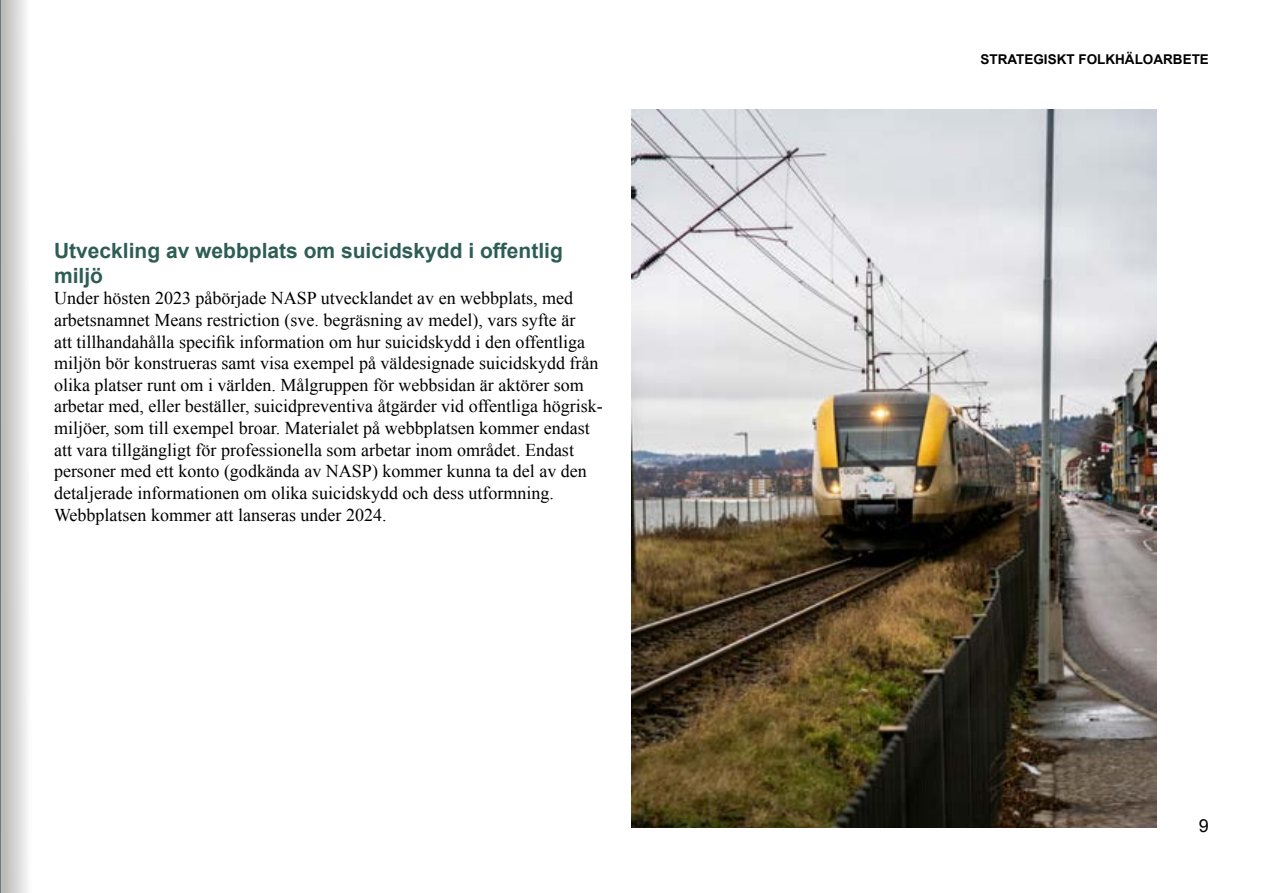
<style>
.page{position:relative;width:1263px;height:893px;background:#fff}
.page>*{position:absolute;margin:0;border:0;box-sizing:border-box;transform-origin:0 0}
.t1{font:700 21px/25.2px "Arial";color:#2d5d55}
.t2{font:18px/21.6px "Times New Roman";color:#000}
.t3{font:18px "Arial";color:#000}
.t4{font:700 13.5px "Arial";color:#000}
</style>
<div class="page">
<svg style="left:1px;top:0;width:26px;height:893px;background:#d4d4d4"></svg>
<svg style="left:0;top:0;width:1px;height:893px"></svg>
<img style="left:631px;top:109px;width:526px;height:719px">
<p class="t1" style="left:54px;top:238px;width:510px">Utveckling av webbplats om suicidskydd i offentlig miljö</p>
<p class="t2" style="left:54px;top:287px;width:550px">Under hösten 2023 påbörjade NASP utvecklandet av en webbplats, med arbetsnamnet Means restriction (sve. begräsning av medel), vars syfte är<br>att tillhandahålla specifik information om hur suicidskydd i den offentliga miljön bör konstrueras samt visa exempel på väldesignade suicidskydd från olika platser runt om i världen. Målgruppen för webbsidan är aktörer som arbetar med, eller beställer, suicidpreventiva åtgärder vid offentliga högrisk&shy;miljöer, som till exempel broar. Materialet på webbplatsen kommer endast att vara tillgängligt för professionella som arbetar inom området. Endast personer med ett konto (godkända av NASP) kommer kunna ta del av den detaljerade informationen om olika suicidskydd och dess utformning.<br>Webbplatsen kommer att lanseras under 2024.</p>
<p class="t4" style="left:980px;top:50px;width:230px">STRATEGISKT FOLKHÄLOARBETE</p>
<p class="t3" style="left:1199px;top:814px;width:12px">9</p>
</div>
